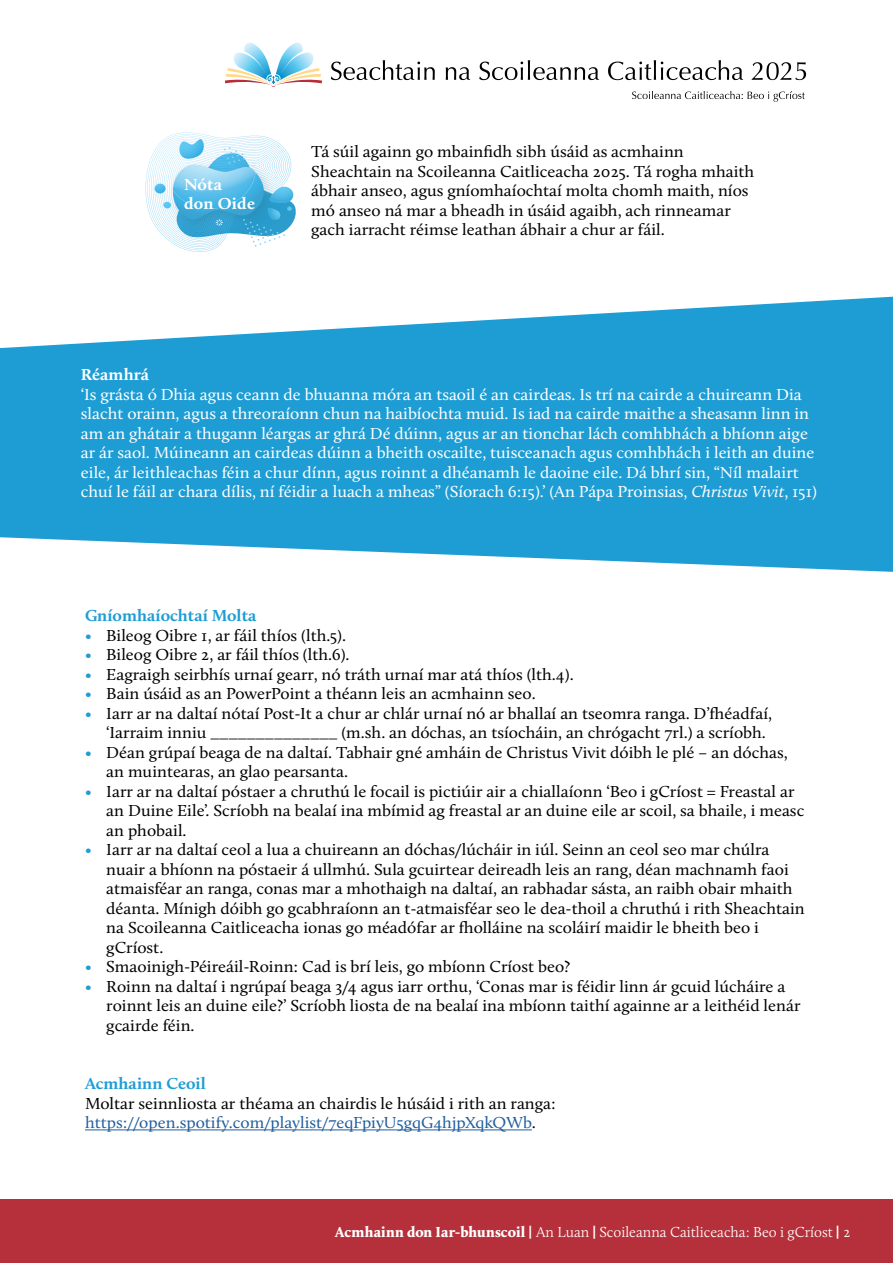
<style>
.page{position:relative;width:893px;height:1263px;background:#fff}
.page>*{position:absolute;margin:0;border:0;box-sizing:border-box;transform-origin:0 0}
.t1{font:16.5px/19.5px "Calluna";color:#000;scale:1.05 1}
.t2{font:16.5px/19.5px "Calluna";color:#fff;scale:1.05 1}
.t3{font:700 16.5px "Calluna";color:#1e9dd4;scale:1.05 1}
.t4{font:700 16.5px/19.5px "Calluna";letter-spacing:.005em;color:#fff;scale:1.05 1}
.t5{font:300 15px "Calluna";color:#fff}
.s1{font-style:italic}
.s2{color:#1e9dd4}
.s3{color:#215e9e}
.s4{font-weight:900}
.s5{font-family:"Karmina";font-weight:700}
</style>
<div class="page">
<div style="left:0;top:1199px;width:893px;height:64px;background:#b6303b"></div>
<svg style="left:225px;top:43px;width:97px;height:44px"></svg>
<svg style="left:632px;top:91px;width:173px;height:11px"></svg>
<svg style="left:331px;top:60px;width:104px;height:20px"></svg>
<svg style="left:446px;top:67px;width:24px;height:13px"></svg>
<svg style="left:479px;top:60px;width:120px;height:20px"></svg>
<svg style="left:608px;top:60px;width:135px;height:20px"></svg>
<svg style="left:751px;top:62px;width:55px;height:18px"></svg>
<hr style="left:85px;top:1129px;width:447px;height:1px;background:#215e9e">
<svg style="left:145px;top:132px;width:151px;height:120px"></svg>
<svg style="left:0;top:297px;width:893px;height:275px;fill:#1e9dd4"></svg>
<p class="t4" style="left:184px;top:174px;width:69px">Nóta don Oide</p>
<p class="t1" style="left:311px;top:142px;width:423px">Tá súil againn go mbainfidh sibh úsáid as acmhainn Sheachtain na Scoileanna Caitliceacha 2025. Tá rogha mhaith ábhair anseo, agus gníomhaíochtaí molta chomh maith, níos mó anseo ná mar a bheadh in úsáid agaibh, ach rinneamar gach iarracht réimse leathan ábhair a chur ar fáil.</p>
<p class="t4" style="left:81px;top:365px;width:67px">Réamhrá</p>
<p class="t2" style="left:81px;top:384px;width:702px">‘Is grásta ó Dhia agus ceann de bhuanna móra an tsaoil é an cairdeas. Is trí na cairde a chuireann Dia slacht orainn, agus a threoraíonn chun na haibíochta muid. Is iad na cairde maithe a sheasann linn in am an ghátair a thugann léargas ar ghrá Dé dúinn, agus ar an tionchar lách comhbhách a bhíonn aige ar ár saol. Múineann an cairdeas dúinn a bheith oscailte, tuisceanach agus comhbhách i leith an duine eile, ár leithleachas féin a chur dínn, agus roinnt a dhéanamh le daoine eile. Dá bhrí sin, “Níl malairt chuí le fáil ar chara dílis, ní féidir a luach a mheas” (Síorach 6:15).’ (An Pápa Proinsias, <span class="s1">Christus Vivit</span>, 151)</p>
<p class="t3" style="left:85px;top:605px;width:165px">Gníomhaíochtaí Molta</p>
<p class="t1" style="left:85px;top:625px;width:250px"><span class="s2">•</span> Bileog Oibre 1, ar fáil thíos (lth.5).</p>
<p class="t1" style="left:85px;top:645px;width:253px"><span class="s2">•</span> Bileog Oibre 2, ar fáil thíos (lth.6).</p>
<p class="t1" style="left:85px;top:664px;width:467px"><span class="s2">•</span> Eagraigh seirbhís urnaí gearr, nó tráth urnaí mar atá thíos (lth.4).</p>
<p class="t1" style="left:85px;top:684px;width:431px"><span class="s2">•</span> Bain úsáid as an PowerPoint a théann leis an acmhainn seo.</p>
<p class="t1" style="left:106px;top:703px;width:636px;text-indent:-21px"><span class="s2">•</span> Iarr ar na daltaí nótaí Post-It a chur ar chlár urnaí nó ar bhallaí an tseomra ranga. D’fhéadfaí, ‘Iarraim inniu ______________ (m.sh. an dóchas, an tsíocháin, an chrógacht 7rl.) a scríobh.</p>
<p class="t1" style="left:106px;top:742px;width:651px;text-indent:-21px"><span class="s2">•</span> Déan grúpaí beaga de na daltaí. Tabhair gné amháin de Christus Vivit dóibh le plé – an dóchas, an muintearas, an glao pearsanta.</p>
<p class="t1" style="left:106px;top:781px;width:666px;text-indent:-21px"><span class="s2">•</span> Iarr ar na daltaí póstaer a chruthú le focail is pictiúir air a chiallaíonn ‘Beo i gCríost = Freastal ar an Duine Eile’. Scríobh na bealaí ina mbímid ag freastal ar an duine eile ar scoil, sa bhaile, i measc an phobail.</p>
<p class="t1" style="left:106px;top:840px;width:667px;text-indent:-21px"><span class="s2">•</span> Iarr ar na daltaí ceol a lua a chuireann an dóchas/lúcháir in iúl. Seinn an ceol seo mar chúlra nuair a bhíonn na póstaeir á ullmhú. Sula gcuirtear deireadh leis an rang, déan machnamh faoi atmaisféar an ranga, conas mar a mhothaigh na daltaí, an rabhadar sásta, an raibh obair mhaith déanta. Mínigh dóibh go gcabhraíonn an t-atmaisféar seo le dea-thoil a chruthú i rith Sheachtain na Scoileanna Caitliceacha ionas go méadófar ar fholláine na scoláirí maidir le bheith beo i gCríost.</p>
<p class="t1" style="left:85px;top:957px;width:464px"><span class="s2">•</span> Smaoinigh-Péireáil-Roinn: Cad is brí leis, go mbíonn Críost beo?</p>
<p class="t1" style="left:106px;top:976px;width:663px;text-indent:-21px"><span class="s2">•</span> Roinn na daltaí i ngrúpaí beaga 3/4 agus iarr orthu, ‘Conas mar is féidir linn ár gcuid lúcháire a roinnt leis an duine eile?’ Scríobh liosta de na bealaí ina mbíonn taithí againne ar a leithéid lenár gcairde féin.</p>
<p class="t3" style="left:85px;top:1073px;width:117px">Acmhainn Ceoil</p>
<p class="t1" style="left:85px;top:1093px;width:450px">Moltar seinnliosta ar théama an chairdis le húsáid i rith an ranga: <span class="s3">https://open.spotify.com/playlist/7eqFpiyU5gqG4hjpXqkQWb</span>.</p>
<p class="t5" style="left:335px;top:1223px;width:517px"><span class="s4">Acmhainn don Iar-bhunscoil</span> <span class="s5">|</span> An Luan <span class="s5">|</span> Scoileanna Caitliceacha: Beo i gCríost <span class="s5">|</span> 2</p>
</div>
